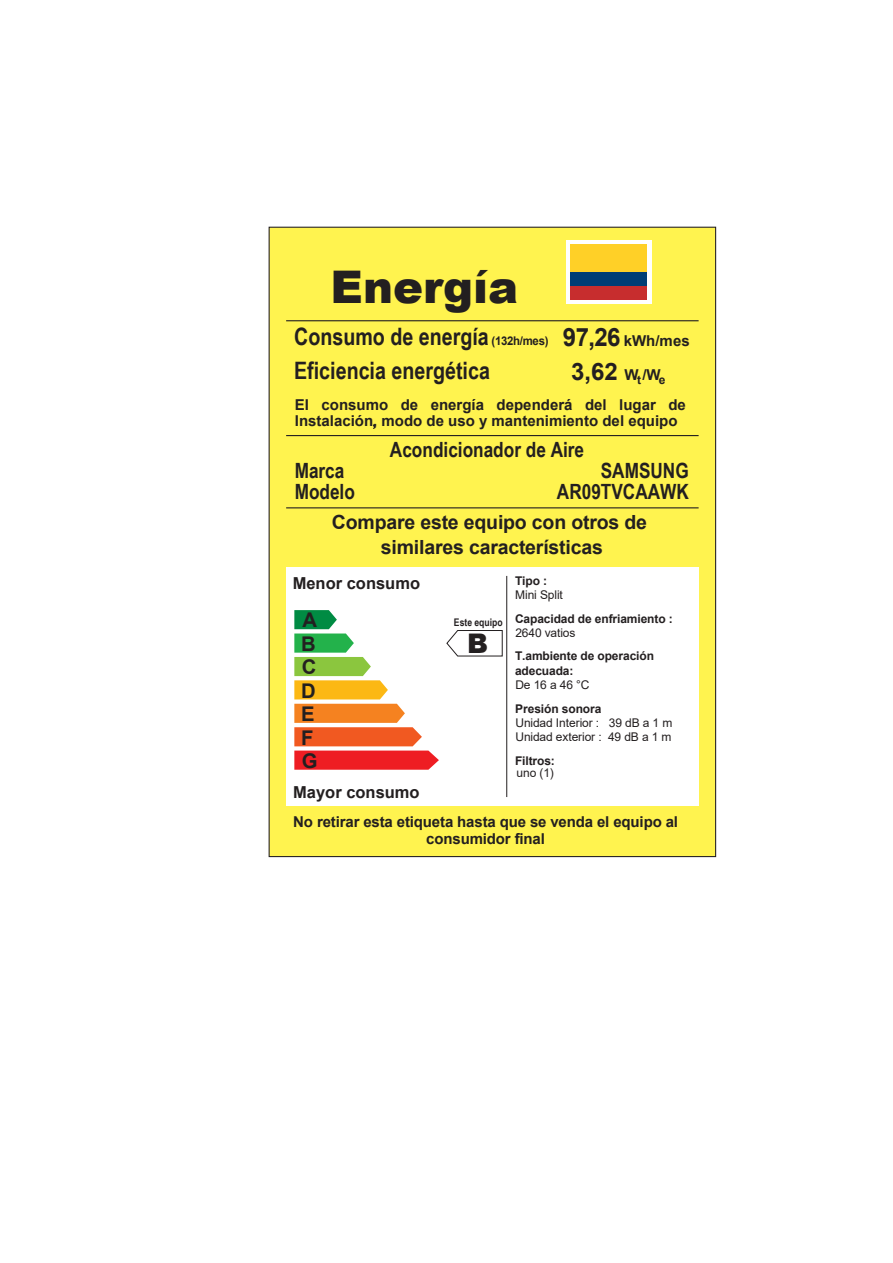
<style>
.page{position:relative;width:893px;height:1263px;background:#fff}
.page>*{position:absolute;margin:0;border:0;box-sizing:border-box;transform-origin:0 0}
.t1{font:900 45px "Arial";color:#231f20}
.t2{font:900 27px "Arial";color:#231f20}
.t3{font:700 25.2px "Arial";color:#231f20;scale:.95 1}
.t4{font:700 24px "Arial Narrow";color:#231f20}
.t5{font:700 24px "Arial";color:#231f20}
.t6{font:700 21px "Arial Narrow";color:#231f20}
.t7{font:700 20.25px/23px "Arial";color:#231f20}
.t8{font:700 19.5px/25.5px "Arial";letter-spacing:-.01em;color:#231f20;text-align:center}
.t9{font:700 16.5px "Arial";color:#231f20}
.t10{font:700 15px/29.2px "Arial";color:#231f20}
.t11{font:700 12px/14.2px "Arial";letter-spacing:-.01em;color:#231f20}
.t12{font:12px/14.2px "Arial";letter-spacing:-.01em;color:#231f20}
.t13{font:700 10.5px "Arial Narrow";color:#231f20}
.s1{font-family:"Arial";font-size:12px}
</style>
<div class="page">
<div style="left:269px;top:227px;width:447px;height:630px;background:#fff34f;border:1px solid #231f20"></div>
<div style="left:566px;top:240px;width:85px;height:64px;background:#fff"></div>
<div style="left:570px;top:244px;width:77px;height:28px;background:#ffd027"></div>
<div style="left:570px;top:286px;width:77px;height:14px;background:#c72d2e"></div>
<div style="left:570px;top:272px;width:77px;height:14px;background:#003d75"></div>
<hr style="left:286px;top:320px;width:413px;height:1px;background:#231f20">
<hr style="left:286px;top:435px;width:413px;height:1px;background:#231f20">
<hr style="left:286px;top:507px;width:413px;height:1px;background:#231f20">
<div style="left:286px;top:567px;width:413px;height:238px;background:#fff"></div>
<hr style="left:506px;top:576px;width:1px;height:221px;background:#231f20">
<svg style="left:446px;top:630px;width:57px;height:27px"></svg>
<svg style="left:294px;top:610px;width:145px;height:160px"></svg>
<h1 class="t1" style="left:331px;top:254px;width:189px">Energía</h1>
<h3 class="t4" style="left:294px;top:319px;width:256px">Consumo de energía <span class="s1">(132h/mes)</span></h3>
<p class="t10" style="left:624px;top:327px;width:67px">kWh/mes</p>
<h3 class="t4" style="left:294px;top:353px;width:197px">Eficiencia energética</h3>
<h3 class="t3" style="left:563px;top:319px;width:62px">97,26</h3>
<h3 class="t5" style="left:571px;top:354px;width:48px">3,62</h3>
<p class="t10" style="left:295px;top:361px;width:392px;text-indent:330px">W /<sub>t</sub> W<sub>e<br></sub>EI consumo de energía dependerá del lugar de</p>
<p class="t10" style="left:295px;top:406px;width:384px">Instalación, modo de uso y mantenimiento del equipo</p>
<h3 class="t6" style="left:390px;top:434px;width:196px">Acondicionador de Aire</h3>
<h3 class="t6" style="left:295px;top:455px;width:51px">Marca</h3>
<h3 class="t6" style="left:601px;top:455px;width:90px">SAMSUNG</h3>
<h3 class="t6" style="left:295px;top:476px;width:62px">Modelo</h3>
<h3 class="t8" style="left:332px;top:509px;width:316px">Compare este equipo con otros de similares características</h3>
<p class="t9" style="left:293px;top:572px;width:129px">Menor consumo</p>
<h3 class="t6" style="left:557px;top:476px;width:134px">AR09TVCAAWK</h3>
<p class="t11" style="left:515px;top:573px;width:34px">Tipo :</p>
<p class="t12" style="left:515px;top:587px;width:49px">Mini Split</p>
<p class="t11" style="left:515px;top:611px;width:159px">Capacidad de enfriamiento :</p>
<p class="t12" style="left:515px;top:625px;width:62px">2640 vatios</p>
<p class="t11" style="left:515px;top:649px;width:140px">T.ambiente de operación adecuada:</p>
<p class="t12" style="left:515px;top:677px;width:76px">De 16 a 46 °C</p>
<p class="t11" style="left:515px;top:701px;width:88px">Presión sonora</p>
<p class="t12" style="left:515px;top:715px;width:158px">Unidad Interior : 39 dB a 1 m<br>Unidad exterior : 49 dB a 1 m</p>
<p class="t11" style="left:515px;top:754px;width:41px">Filtros:</p>
<p class="t12" style="left:517px;top:766px;width:39px">uno (1)</p>
<h3 class="t7" style="left:303px;top:609px;width:16px">A</h3>
<p class="t13" style="left:454px;top:614px;width:50px">Este equipo</p>
<h2 class="t2" style="left:467px;top:624px;width:23px">B</h2>
<h3 class="t7" style="left:301px;top:632px;width:16px">B</h3>
<h3 class="t7" style="left:302px;top:656px;width:16px">C</h3>
<h3 class="t7" style="left:301px;top:679px;width:16px">D</h3>
<h3 class="t7" style="left:301px;top:703px;width:15px">E</h3>
<h3 class="t7" style="left:301px;top:726px;width:18px">F<br>G</h3>
<p class="t9" style="left:293px;top:781px;width:128px">Mayor consumo</p>
<p class="t10" style="left:293px;top:813px;width:386px;line-height:16.8px;text-align:center">No retirar esta etiqueta hasta que se venda el equipo al consumidor final</p>
</div>
